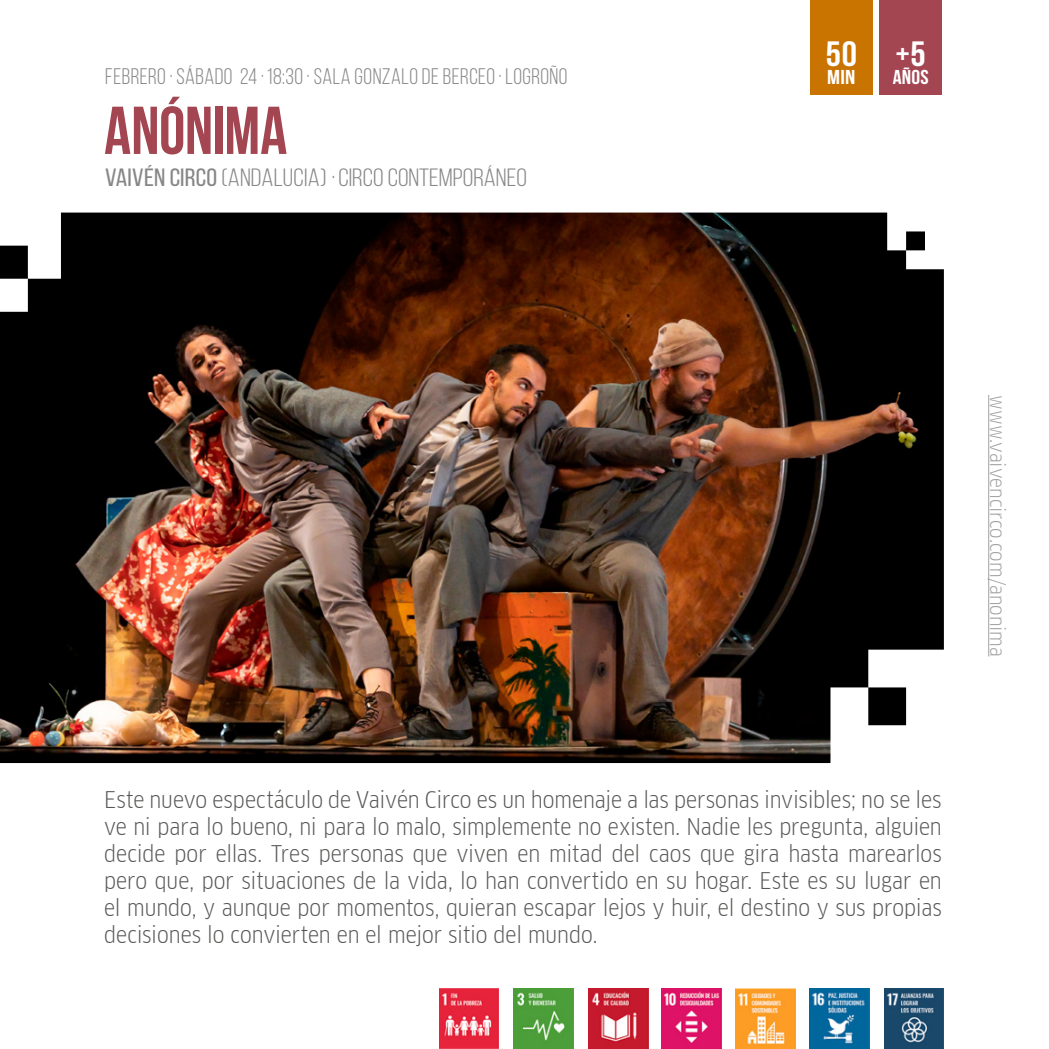
<style>
.page{position:relative;width:1049px;height:1049px;background:#fff}
.page>*{position:absolute;margin:0;border:0;box-sizing:border-box;transform-origin:0 0}
.t1{font:700 67.5px "Bebas Neue";letter-spacing:-.005em;color:#a34652}
.t2{font:700 35px "Bebas Neue";color:#fff;scale:1.1 1}
.t3{font:25px "Bebas Neue";color:#878787;scale:1.1 1}
.t4{font:22.5px/27px "Clan Offc Pro Narr";letter-spacing:-.005em;color:#575756;text-align:justify;scale:.95 1}
.t5{font:22.5px "Bebas Neue";letter-spacing:.02em;color:#878787}
.t6{font:20px "Clan Offc Pro Narr";color:#a1a1a1;scale:.95 1}
.t7{font:700 20px "Bebas Neue";letter-spacing:.01em;color:#fff;scale:1.1 1}
.t8{font:700 20px "Bebas Neue";letter-spacing:.01em;color:#fff;scale:1.2 1}
.s1{font-style:inherit}
</style>
<div class="page">
<div style="left:879px;top:0;width:63px;height:94px;background:#a34652"></div>
<div style="left:810px;top:0;width:63px;height:94px;background:#c97300"></div>
<hr style="left:988px;top:395px;width:1px;height:261px;background:#a1a1a1">
<img style="left:439px;top:989px;width:60px;height:60px">
<img style="left:661px;top:989px;width:61px;height:60px">
<img style="left:736px;top:989px;width:60px;height:60px">
<img style="left:810px;top:989px;width:60px;height:60px">
<img style="left:884px;top:989px;width:60px;height:60px">
<img style="left:514px;top:989px;width:60px;height:60px">
<img style="left:588px;top:989px;width:60px;height:60px">
<img style="left:0;top:213px;width:944px;height:550px">
<p class="t5" style="left:105px;top:64px;width:464px">FEBRERO · SÁBADO 24 · 18:30 · SALA GONZALO DE BERCEO · LOGROÑO</p>
<h1 class="t1" style="left:104px;top:94px;width:185px">ANÓNIMA</h1>
<p class="t3" style="left:105px;top:164px;width:385px"><span class="s1">VAIVÉN CIRCO</span> (ANDALUCIA) · CIRCO CONTEMPORÁNEO</p>
<h2 class="t2" style="left:826px;top:35px;width:92px">50 +5</h2>
<p class="t8" style="left:827px;top:66px;width:25px">MIN</p>
<p class="t7" style="left:893px;top:66px;width:34px">AÑOS</p>
<p class="t6" style="left:1009px;top:395px;width:277px;rotate:90deg">www.vaivencirco.com/anonima</p>
<p class="t4" style="left:104px;top:786px;width:883px">Este nuevo espectáculo de Vaivén Circo es un homenaje a las personas invisibles; no se les ve ni para lo bueno, ni para lo malo, simplemente no existen. Nadie les pregunta, alguien decide por ellas. Tres personas que viven en mitad del caos que gira hasta marearlos pero que, por situaciones de la vida, lo han convertido en su hogar. Este es su lugar en el mundo, y aunque por momentos, quieran escapar lejos y huir, el destino y sus propias decisiones lo convierten en el mejor sitio del mundo.</p>
</div>
